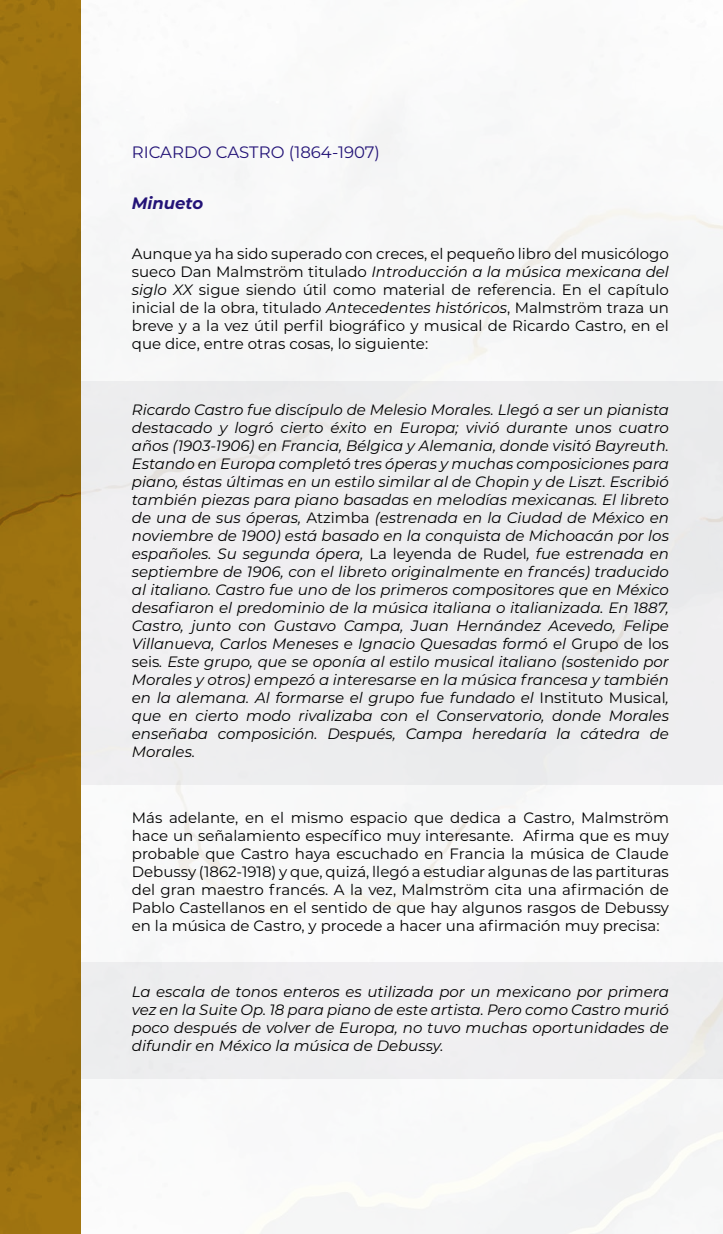
<style>
.page{position:relative;width:723px;height:1234px;background:#fff}
.page>*{position:absolute;margin:0;border:0;box-sizing:border-box;transform-origin:0 0}
.t1{font:16.5px "Montserrat";color:#231377}
.t2{font:italic 700 16.5px "Montserrat";color:#231377}
.t3{font:italic 15px/18px "Montserrat";color:#000;text-align:justify}
.t4{font:15px/18px "Montserrat";color:#000;text-align:justify}
.s1{font-style:italic}
.s2{font-style:normal}
</style>
<div class="page">
<div style="left:81px;top:0;width:642px;height:1233px;background:#f8f9f9"></div>
<div style="left:81px;top:381px;width:642px;height:403px;background:#edeeef"></div>
<div style="left:81px;top:962px;width:642px;height:116px;background:#eeeef0"></div>
<div style="left:0;top:0;width:81px;height:1233px;background:#9b7110"></div>
<p class="t1" style="left:132px;top:141px;width:250px">RICARDO CASTRO (1864-1907)</p>
<p class="t2" style="left:132px;top:191px;width:73px">Minueto</p>
<p class="t4" style="left:132px;top:244px;width:539px">Aunque ya ha sido superado con creces, el pequeño libro del musicólogo sueco Dan Malmström titulado <span class="s1">Introducción a la música mexicana del siglo XX</span> sigue siendo útil como material de referencia. En el capítulo inicial de la obra, titulado <span class="s1">Antecedentes históricos</span>, Malmström traza un breve y a la vez útil perfil biográfico y musical de Ricardo Castro, en el que dice, entre otras cosas, lo siguiente:</p>
<p class="t3" style="left:132px;top:400px;width:539px">Ricardo Castro fue discípulo de Melesio Morales. Llegó a ser un pianista destacado y logró cierto éxito en Europa; vivió durante unos cuatro años (1903-1906) en Francia, Bélgica y Alemania, donde visitó Bayreuth.<br>Estando en Europa completó tres óperas y muchas composiciones para piano, éstas últimas en un estilo similar al de Chopin y de Liszt. Escribió también piezas para piano basadas en melodías mexicanas. El libreto de una de sus óperas, <span class="s2">Atzimba</span> (estrenada en la Ciudad de México en noviembre de 1900) está basado en la conquista de Michoacán por los españoles. Su segunda ópera, <span class="s2">La leyenda de Rudel</span>, fue estrenada en septiembre de 1906, con el libreto originalmente en francés) traducido al italiano. Castro fue uno de los primeros compositores que en México desafiaron el predominio de la música italiana o italianizada. En 1887, Castro, junto con Gustavo Campa, Juan Hernández Acevedo, Felipe Villanueva, Carlos Meneses e Ignacio Quesadas formó el <span class="s2">Grupo de los seis</span>. Este grupo, que se oponía al estilo musical italiano (sostenido por Morales y otros) empezó a interesarse en la música francesa y también en la alemana. Al formarse el grupo fue fundado el <span class="s2">Instituto Musical</span>, que en cierto modo rivalizaba con el Conservatorio, donde Morales enseñaba composición. Después, Campa heredaría la cátedra de Morales.</p>
<p class="t4" style="left:132px;top:808px;width:539px">Más adelante, en el mismo espacio que dedica a Castro, Malmström hace un señalamiento específico muy interesante. Afirma que es muy probable que Castro haya escuchado en Francia la música de Claude Debussy (1862-1918) y que, quizá, llegó a estudiar algunas de las partituras del gran maestro francés. A la vez, Malmström cita una afirmación de Pablo Castellanos en el sentido de que hay algunos rasgos de Debussy en la música de Castro, y procede a hacer una afirmación muy precisa:</p>
<p class="t3" style="left:132px;top:982px;width:539px">La escala de tonos enteros es utilizada por un mexicano por primera vez en la Suite Op. 18 para piano de este artista. Pero como Castro murió poco después de volver de Europa, no tuvo muchas oportunidades de difundir en México la música de Debussy.</p>
</div>
